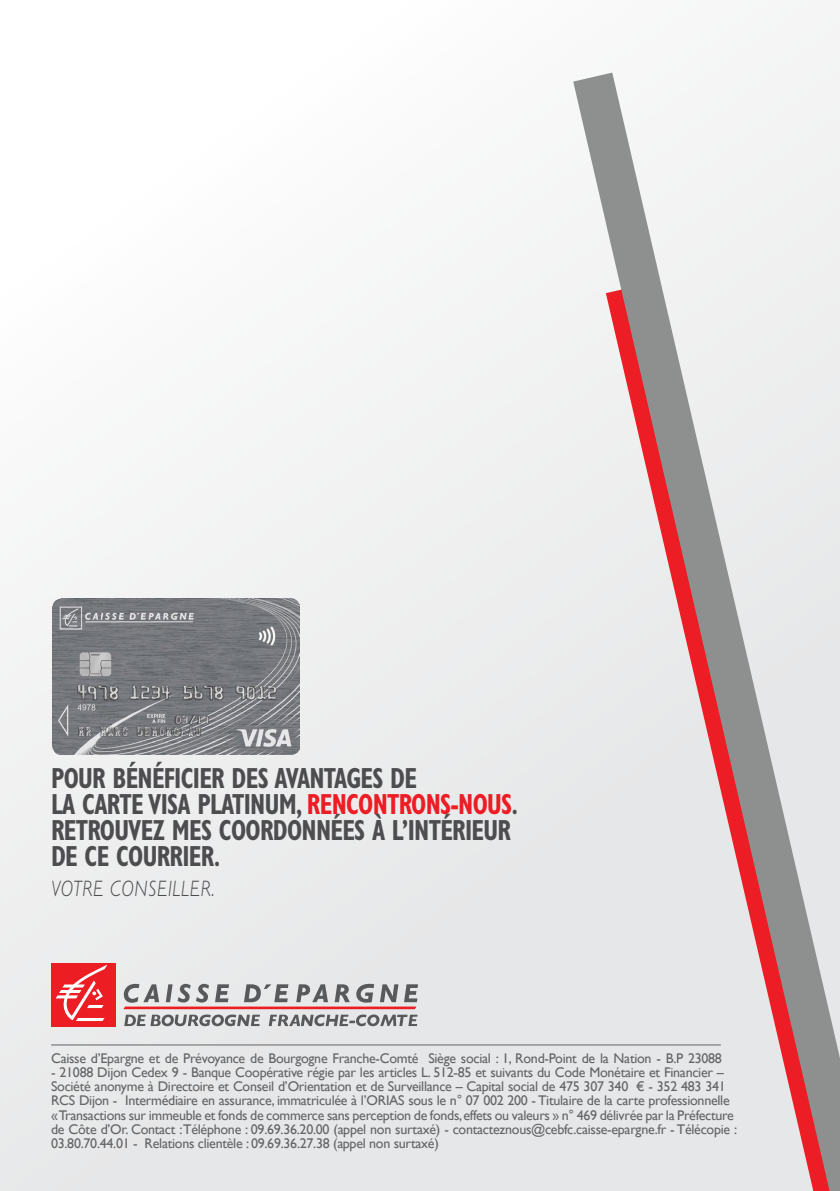
<style>
.page{position:relative;width:840px;height:1191px;background:#fff}
.page>*{position:absolute;margin:0;border:0;box-sizing:border-box;transform-origin:0 0}
.t1{font:700 condensed 29.2px/26px "Gill Sans";letter-spacing:-.03em;color:#4d4d4f;scale:.85 1}
.t2{font:italic 300 22.4px "Gill Sans";letter-spacing:.04em;color:#4d4d4f;scale:.85 1}
.t3{font:14px/14px "Gill Sans";letter-spacing:-.02em;color:#636466}
.s1{color:#ec1d24}
</style>
<div class="page">
<div style="left:0;top:0;width:839px;height:1191px;background:linear-gradient(to right,#f2f2f3,#f5f5f6)"></div>
<svg style="left:544px;top:29px;width:295px;height:1162px"></svg>
<div style="left:51px;top:963px;width:64px;height:64px;background:#ed1d24"></div>
<svg style="left:56px;top:965px;width:51px;height:56px"></svg>
<svg style="left:123px;top:983px;width:295px;height:43px;background:#bcb0b2"></svg>
<img style="left:52px;top:598px;width:247px;height:156px">
<hr style="left:51px;top:1044px;width:669px;height:1px;background:#636466">
<h1 class="t1" style="left:51px;top:764px;width:550px">POUR BÉNÉFICIER DES AVANTAGES DE<br>LA CARTE VISA PLATINUM, <span class="s1">RENCONTRONS-NOUS</span>.<br>RETROUVEZ MES COORDONNÉES À L’INTÉRIEUR DE CE COURRIER.</h1>
<h2 class="t2" style="left:51px;top:875px;width:194px">VOTRE CONSEILLER.</h2>
<p class="t3" style="left:51px;top:1052px;width:672px">Caisse d’Epargne et de Prévoyance de Bourgogne Franche-Comté Siège social : 1, Rond-Point de la Nation - B.P 23088</p>
<p class="t3" style="left:51px;top:1066px;width:687px">- 21088 Dijon Cedex 9 - Banque Coopérative régie par les articles L. 512-85 et suivants du Code Monétaire et Financier – Société anonyme à Directoire et Conseil d’Orientation et de Surveillance – Capital social de 475 307 340 € - 352 483 341<br>RCS Dijon - Intermédiaire en assurance, immatriculée à l’ORIAS sous le n° 07 002 200 - Titulaire de la carte professionnelle « Transactions sur immeuble et fonds de commerce sans perception de fonds, effets ou valeurs » n° 469 délivrée par la Préfecture de Côte d’Or. Contact :Téléphone : 09.69.36.20.00 (appel non surtaxé) - contacteznous@cebfc.caisse-epargne.fr - Télécopie :<br>03.80.70.44.01 - Relations clientèle : 09.69.36.27.38 (appel non surtaxé)</p>
</div>
